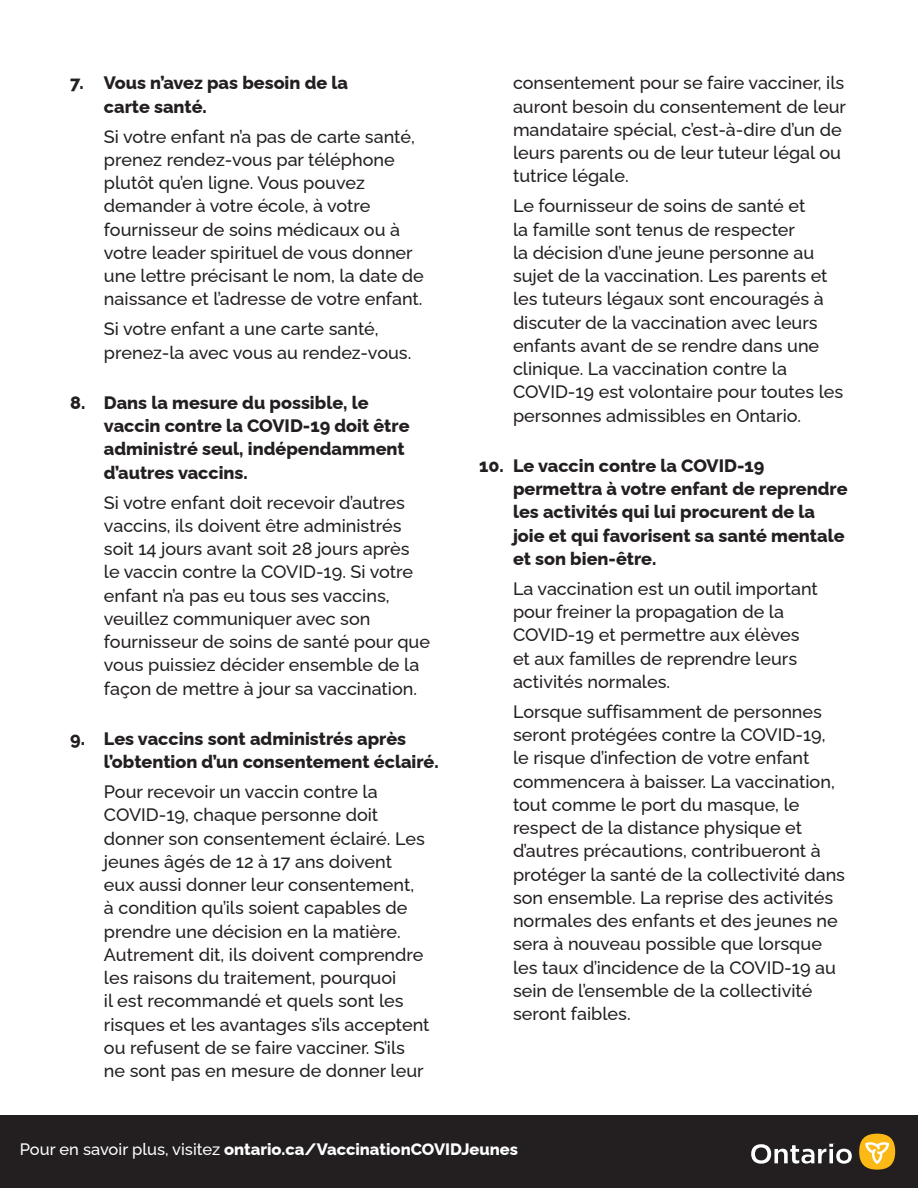
<style>
.page{position:relative;width:918px;height:1188px;background:#fff}
.page>*{position:absolute;margin:0;border:0;box-sizing:border-box;transform-origin:0 0}
.t1{font:100 18px/23.2px "Raleway";color:#231f20}
.t2{font:800 18px/23.2px "Raleway";color:#231f20}
.t3{font:800 16.5px "Raleway";color:#fff}
.s1{font-weight:100}
</style>
<div class="page">
<div style="left:0;top:1116px;width:918px;height:72px;background:#231f20"></div>
<div style="left:859px;top:1134px;width:36px;height:36px;background:#fcb814;border-radius:50%"></div>
<svg style="left:865px;top:1142px;width:24px;height:22px"></svg>
<svg style="left:751px;top:1144px;width:101px;height:20px"></svg>
<p class="t2" style="left:104px;top:69px;width:246px;text-indent:-34px">7. Vous n’avez pas besoin de la carte santé.</p>
<p class="t1" style="left:104px;top:123px;width:321px">Si votre enfant n’a pas de carte santé, prenez rendez-vous par téléphone plutôt qu’en ligne. Vous pouvez demander à votre école, à votre fournisseur de soins médicaux ou à votre leader spirituel de vous donner une lettre précisant le nom, la date de naissance et l’adresse de votre enfant.</p>
<p class="t1" style="left:104px;top:315px;width:309px">Si votre enfant a une carte santé, prenez-la avec vous au rendez-vous.</p>
<p class="t2" style="left:104px;top:389px;width:307px;text-indent:-34px">8. Dans la mesure du possible, le vaccin contre la COVID-19 doit être administré seul, indépendamment d’autres vaccins.</p>
<p class="t1" style="left:104px;top:489px;width:328px">Si votre enfant doit recevoir d’autres vaccins, ils doivent être administrés soit 14 jours avant soit 28 jours après<br>le vaccin contre la COVID-19. Si votre enfant n’a pas eu tous ses vaccins, veuillez communiquer avec son fournisseur de soins de santé pour que vous puissiez décider ensemble de la façon de mettre à jour sa vaccination.</p>
<p class="t2" style="left:104px;top:725px;width:336px;text-indent:-34px">9. Les vaccins sont administrés après l’obtention d’un consentement éclairé.</p>
<p class="t1" style="left:104px;top:778px;width:327px">Pour recevoir un vaccin contre la COVID-19, chaque personne doit donner son consentement éclairé. Les jeunes âgés de 12 à 17 ans doivent<br>eux aussi donner leur consentement,<br>à condition qu’ils soient capables de prendre une décision en la matière.<br>Autrement dit, ils doivent comprendre les raisons du traitement, pourquoi<br>il est recommandé et quels sont les risques et les avantages s’ils acceptent ou refusent de se faire vacciner. S’ils ne sont pas en mesure de donner leur</p>
<p class="t1" style="left:513px;top:69px;width:335px">consentement pour se faire vacciner, ils auront besoin du consentement de leur mandataire spécial, c’est-à-dire d’un de leurs parents ou de leur tuteur légal ou tutrice légale.</p>
<p class="t1" style="left:513px;top:192px;width:332px">Le fournisseur de soins de santé et<br>la famille sont tenus de respecter<br>la décision d’une jeune personne au sujet de la vaccination. Les parents et les tuteurs légaux sont encouragés à discuter de la vaccination avec leurs enfants avant de se rendre dans une clinique. La vaccination contre la COVID-19 est volontaire pour toutes les personnes admissibles en Ontario.</p>
<p class="t2" style="left:513px;top:452px;width:336px;text-indent:-34px">10. Le vaccin contre la COVID-19 permettra à votre enfant de reprendre les activités qui lui procurent de la joie et qui favorisent sa santé mentale et son bien-être.</p>
<p class="t1" style="left:513px;top:575px;width:306px">La vaccination est un outil important pour freiner la propagation de la<br>COVID-19 et permettre aux élèves et aux familles de reprendre leurs activités normales.</p>
<p class="t1" style="left:513px;top:698px;width:334px">Lorsque suffisamment de personnes seront protégées contre la COVID-19, le risque d’infection de votre enfant commencera à baisser. La vaccination, tout comme le port du masque, le respect de la distance physique et d’autres précautions, contribueront à protéger la santé de la collectivité dans son ensemble. La reprise des activités normales des enfants et des jeunes ne sera à nouveau possible que lorsque les taux d’incidence de la COVID-19 au sein de l’ensemble de la collectivité seront faibles.</p>
<p class="t3" style="left:20px;top:1136px;width:500px"><span class="s1">Pour en savoir plus, visitez</span> ontario.ca/VaccinationCOVIDJeunes</p>
</div>
